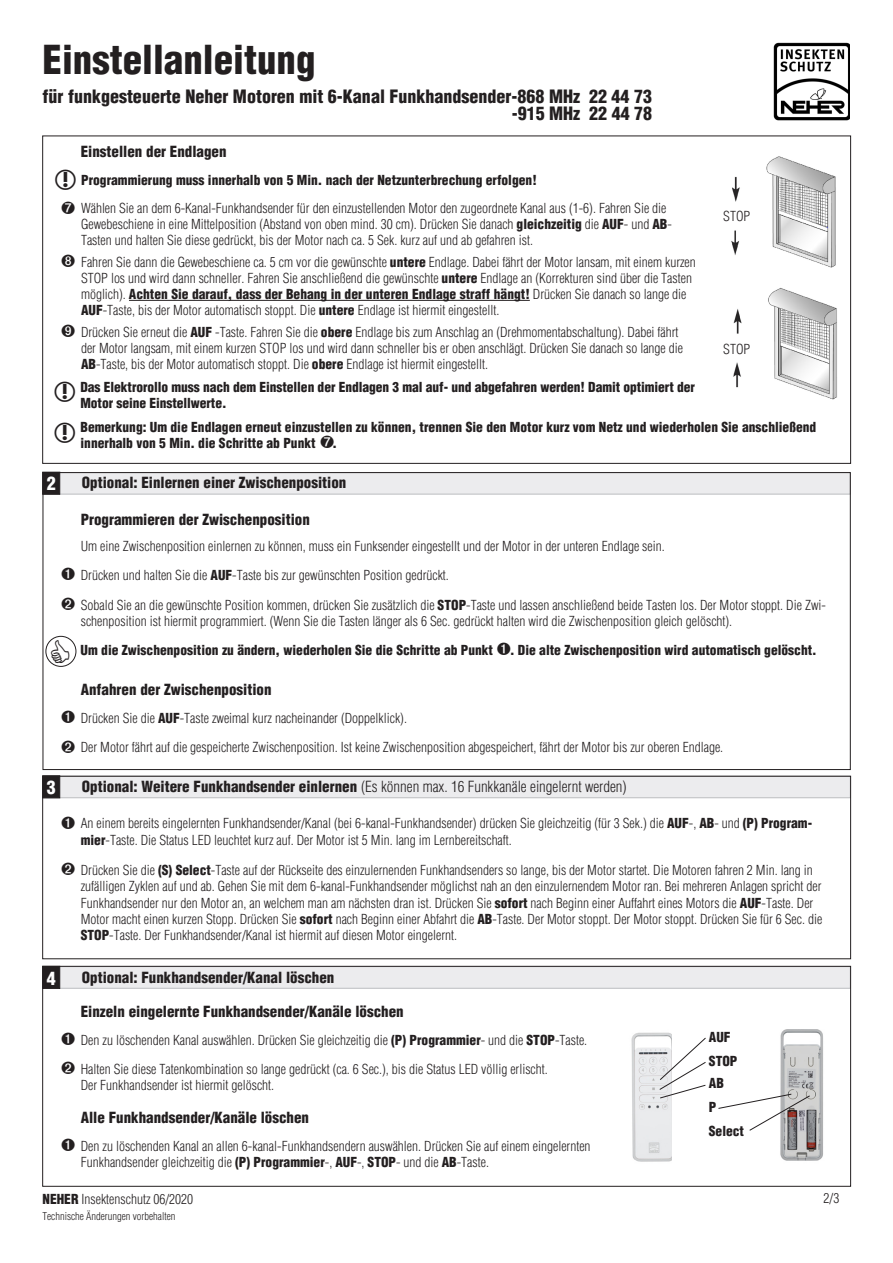
<style>
.page{position:relative;width:893px;height:1263px;background:#fff}
.page>*{position:absolute;margin:0;border:0;box-sizing:border-box;transform-origin:0 0}
.Überschriften{font:900 condensed 39px "Helvetica";color:#231f20}
.Überschriften-2{font:900 condensed 18px "Helvetica";color:#231f20}
.Grundtext{font:900 condensed 18px "Helvetica";color:#231f20}
.Überschriften-3{font:900 condensed 18px "Helvetica";color:#fff}
.Zubehör-Werkzeug{font:900 condensed 15px "Helvetica";color:#231f20}
.Überschriften-4{font:300 condensed 15px "Helvetica";color:#231f20}
.Überschriften-5{font:900 condensed 15px "Helvetica";color:#231f20}
.Zubehör-Werkzeug-2{font:300 condensed 13.5px/16.2px "Helvetica";color:#231f20}
.Zubehör-Werkzeug-3{font:900 condensed 13.5px/16.2px "Helvetica";color:#231f20}
.Zubehör-Werkzeug-4{font:300 condensed 10.5px "Helvetica";color:#231f20}
.s1{font-weight:900}
</style>
<div class="page">
<img style="left:773px;top:43px;width:77px;height:78px">
<div style="left:43px;top:472px;width:807px;height:22px;background:#ececee;border:1px solid #bcbdc0"></div>
<div style="left:43px;top:472px;width:17px;height:22px;background:#231f20;border:1px solid #231f20"></div>
<div style="left:46px;top:636px;width:30px;height:31px;border:1px solid #231f20;border-radius:50%"></div>
<div style="left:43px;top:776px;width:807px;height:22px;background:#ececee;border:1px solid #bcbdc0"></div>
<div style="left:43px;top:776px;width:17px;height:22px;background:#231f20;border:1px solid #231f20"></div>
<div style="left:43px;top:966px;width:807px;height:22px;background:#ececee;border:1px solid #bcbdc0"></div>
<div style="left:43px;top:966px;width:17px;height:22px;background:#231f20;border:1px solid #231f20"></div>
<img style="left:731px;top:156px;width:105px;height:112px">
<div style="left:706px;top:206px;width:55px;height:22px;background:#fff"></div>
<img style="left:733px;top:288px;width:104px;height:112px">
<div style="left:706px;top:339px;width:55px;height:22px;background:#fff"></div>
<hr style="left:129px;top:300px;width:401px;height:1px;background:#231f20">
<img style="left:631px;top:1032px;width:41px;height:130px">
<svg style="left:659px;top:1037px;width:47px;height:61px"></svg>
<img style="left:780px;top:1029px;width:43px;height:132px">
<svg style="left:718px;top:1094px;width:92px;height:37px"></svg>
<div style="left:43px;top:776px;width:808px;height:183px;border:1px solid #231f20"></div>
<div style="left:43px;top:966px;width:808px;height:220px;border:1px solid #231f20"></div>
<p class="Überschriften" style="left:43px;top:36px;width:275px">Einstellanleitung</p>
<p class="Überschriften-2" style="left:43px;top:85px;width:611px">für funkgesteuerte Neher Motoren mit 6-Kanal Funkhandsender-868 MHz 22 44 73</p>
<p class="Grundtext" style="left:512px;top:103px;width:142px">-915 MHz 22 44 78</p>
<p class="Zubehör-Werkzeug" style="left:81px;top:142px;width:147px">Einstellen der Endlagen</p>
<p class="Zubehör-Werkzeug-3" style="left:81px;top:172px;width:457px">Programmierung muss innerhalb von 5 Min. nach der Netzunterbrechung erfolgen!</p>
<p class="Zubehör-Werkzeug-2" style="left:81px;top:200px;width:592px">Wählen Sie an dem 6-Kanal-Funkhandsender für den einzustellenden Motor den zugeordnete Kanal aus (1-6). Fahren Sie die<br>Gewebeschiene in eine Mittelposition (Abstand von oben mind. 30 cm). Drücken Sie danach <span class="s1">gleichzeitig</span> die <span class="s1">AUF</span>- und <span class="s1">AB</span>-<br>Tasten und halten Sie diese gedrückt, bis der Motor nach ca. 5 Sek. kurz auf und ab gefahren ist.</p>
<p class="Zubehör-Werkzeug-2" style="left:81px;top:254px;width:616px">Fahren Sie dann die Gewebeschiene ca. 5 cm vor die gewünschte <span class="s1">untere</span> Endlage. Dabei fährt der Motor lansam, mit einem kurzen STOP los und wird dann schneller. Fahren Sie anschließend die gewünschte <span class="s1">untere</span> Endlage an (Korrekturen sind über die Tasten möglich). <span class="s1">Achten Sie darauf, dass der Behang in der unteren Endlage straff hängt!</span> Drücken Sie danach so lange die <span class="s1">AUF</span>-Taste, bis der Motor automatisch stoppt. Die <span class="s1">untere</span> Endlage ist hiermit eingestellt.</p>
<p class="Zubehör-Werkzeug-2" style="left:81px;top:324px;width:604px">Drücken Sie erneut die <span class="s1">AUF</span> -Taste. Fahren Sie die <span class="s1">obere</span> Endlage bis zum Anschlag an (Drehmomentabschaltung). Dabei fährt der Motor langsam, mit einem kurzen STOP los und wird dann schneller bis er oben anschlägt. Drücken Sie danach so lange die<br><span class="s1">AB</span>-Taste, bis der Motor automatisch stoppt. Die <span class="s1">obere</span> Endlage ist hiermit eingestellt.</p>
<p class="Zubehör-Werkzeug-3" style="left:80px;top:379px;width:616px">Das Elektrorollo muss nach dem Einstellen der Endlagen 3 mal auf- und abgefahren werden! Damit optimiert der<br>Motor seine Einstellwerte.</p>
<p class="Zubehör-Werkzeug-3" style="left:81px;top:419px;width:737px">Bemerkung: Um die Endlagen erneut einzustellen zu können, trennen Sie den Motor kurz vom Netz und wiederholen Sie anschließend innerhalb von 5 Min. die Schritte ab Punkt</p>
<p class="Zubehör-Werkzeug-3" style="left:333px;top:435px;width:6px">.</p>
<p class="Zubehör-Werkzeug-2" style="left:723px;top:208px;width:28px">STOP</p>
<p class="Zubehör-Werkzeug-2" style="left:723px;top:341px;width:28px">STOP</p>
<p class="Überschriften-3" style="left:47px;top:473px;width:10px">2</p>
<p class="Überschriften-5" style="left:82px;top:474px;width:266px">Optional: Einlernen einer Zwischenposition</p>
<p class="Zubehör-Werkzeug" style="left:81px;top:510px;width:231px">Programmieren der Zwischenposition</p>
<p class="Zubehör-Werkzeug-2" style="left:81px;top:538px;width:585px">Um eine Zwischenposition einlernen zu können, muss ein Funksender eingestellt und der Motor in der unteren Endlage sein.</p>
<p class="Zubehör-Werkzeug-2" style="left:81px;top:567px;width:370px">Drücken und halten Sie die <span class="s1">AUF</span>-Taste bis zur gewünschten Position gedrückt.</p>
<p class="Zubehör-Werkzeug-2" style="left:81px;top:597px;width:747px">Sobald Sie an die gewünschte Position kommen, drücken Sie zusätzlich die <span class="s1">STOP</span>-Taste und lassen anschließend beide Tasten los. Der Motor stoppt. Die Zwi&shy;schenposition ist hiermit programmiert. (Wenn Sie die Tasten länger als 6 Sec. gedrückt halten wird die Zwischenposition gleich gelöscht).</p>
<p class="Zubehör-Werkzeug-3" style="left:81px;top:642px;width:414px">Um die Zwischenposition zu ändern, wiederholen Sie die Schritte ab Punkt</p>
<p class="Zubehör-Werkzeug-3" style="left:510px;top:642px;width:308px">. Die alte Zwischenposition wird automatisch gelöscht.</p>
<p class="Zubehör-Werkzeug" style="left:81px;top:680px;width:192px">Anfahren der Zwischenposition</p>
<p class="Zubehör-Werkzeug-2" style="left:81px;top:709px;width:328px">Drücken Sie die <span class="s1">AUF</span>-Taste zweimal kurz nacheinander (Doppelklick).</p>
<p class="Zubehör-Werkzeug-2" style="left:81px;top:739px;width:644px">Der Motor fährt auf die gespeicherte Zwischenposition. Ist keine Zwischenposition abgespeichert, fährt der Motor bis zur oberen Endlage.</p>
<p class="Überschriften-3" style="left:47px;top:776px;width:11px">3</p>
<p class="Überschriften-4" style="left:82px;top:778px;width:546px"><span class="s1">Optional: Weitere Funkhandsender einlernen</span> (Es können max. 16 Funkkanäle eingelernt werden)</p>
<p class="Zubehör-Werkzeug-2" style="left:81px;top:815px;width:733px">An einem bereits eingelernten Funkhandsender/Kanal (bei 6-kanal-Funkhandsender) drücken Sie gleichzeitig (für 3 Sek.) die <span class="s1">AUF</span>-, <span class="s1">AB</span>- und <span class="s1">(P) Program&shy;mier</span>-Taste. Die Status LED leuchtet kurz auf. Der Motor ist 5 Min. lang im Lernbereitschaft.</p>
<p class="Zubehör-Werkzeug-2" style="left:81px;top:862px;width:743px">Drücken Sie die <span class="s1">(S) Select</span>-Taste auf der Rückseite des einzulernenden Funkhandsenders so lange, bis der Motor startet. Die Motoren fahren 2 Min. lang in zufälligen Zyklen auf und ab. Gehen Sie mit dem 6-kanal-Funkhandsender möglichst nah an den einzulernendem Motor ran. Bei mehreren Anlagen spricht der Funkhandsender nur den Motor an, an welchem man am nächsten dran ist. Drücken Sie <span class="s1">sofort</span> nach Beginn einer Auffahrt eines Motors die <span class="s1">AUF</span>-Taste. Der Motor macht einen kurzen Stopp. Drücken Sie <span class="s1">sofort</span> nach Beginn einer Abfahrt die <span class="s1">AB</span>-Taste. Der Motor stoppt. Der Motor stoppt. Drücken Sie für 6 Sec. die <span class="s1">STOP</span>-Taste. Der Funkhandsender/Kanal ist hiermit auf diesen Motor eingelernt.</p>
<p class="Überschriften-3" style="left:47px;top:967px;width:10px">4</p>
<p class="Überschriften-5" style="left:82px;top:968px;width:254px">Optional: Funkhandsender/Kanal löschen</p>
<p class="Zubehör-Werkzeug" style="left:81px;top:1002px;width:324px">Einzeln eingelernte Funkhandsender/Kanäle löschen</p>
<p class="Zubehör-Werkzeug-2" style="left:81px;top:1031px;width:508px">Den zu löschenden Kanal auswählen. Drücken Sie gleichzeitig die <span class="s1">(P) Programmier</span>- und die <span class="s1">STOP</span>-Taste.</p>
<p class="Zubehör-Werkzeug-2" style="left:81px;top:1061px;width:469px">Halten Sie diese Tatenkombination so lange gedrückt (ca. 6 Sec.), bis die Status LED völlig erlischt.</p>
<p class="Zubehör-Werkzeug-2" style="left:81px;top:1077px;width:195px">Der Funkhandsender ist hiermit gelöscht.</p>
<p class="Zubehör-Werkzeug" style="left:81px;top:1108px;width:230px">Alle Funkhandsender/Kanäle löschen</p>
<p class="Zubehör-Werkzeug-2" style="left:81px;top:1138px;width:511px">Den zu löschenden Kanal an allen 6-kanal-Funkhandsendern auswählen. Drücken Sie auf einem eingelernten<br>Funkhandsender gleichzeitig die <span class="s1">(P) Programmier</span>-, <span class="s1">AUF</span>-, <span class="s1">STOP</span>- und die <span class="s1">AB</span>-Taste.</p>
<p class="Zubehör-Werkzeug-3" style="left:709px;top:1028px;width:23px">AUF</p>
<p class="Zubehör-Werkzeug-3" style="left:709px;top:1052px;width:30px">STOP</p>
<p class="Zubehör-Werkzeug-3" style="left:709px;top:1075px;width:17px">AB</p>
<p class="Zubehör-Werkzeug-3" style="left:709px;top:1099px;width:9px">P</p>
<p class="Zubehör-Werkzeug-3" style="left:709px;top:1123px;width:37px">Select</p>
<p class="Zubehör-Werkzeug-2" style="left:43px;top:1191px;width:152px"><span class="s1">NEHER</span> Insektenschutz 06/2020</p>
<p class="Zubehör-Werkzeug-4" style="left:43px;top:1210px;width:134px">Technische Änderungen vorbehalten</p>
<p class="Zubehör-Werkzeug-2" style="left:824px;top:1190px;width:17px">2/3</p>
</div>
